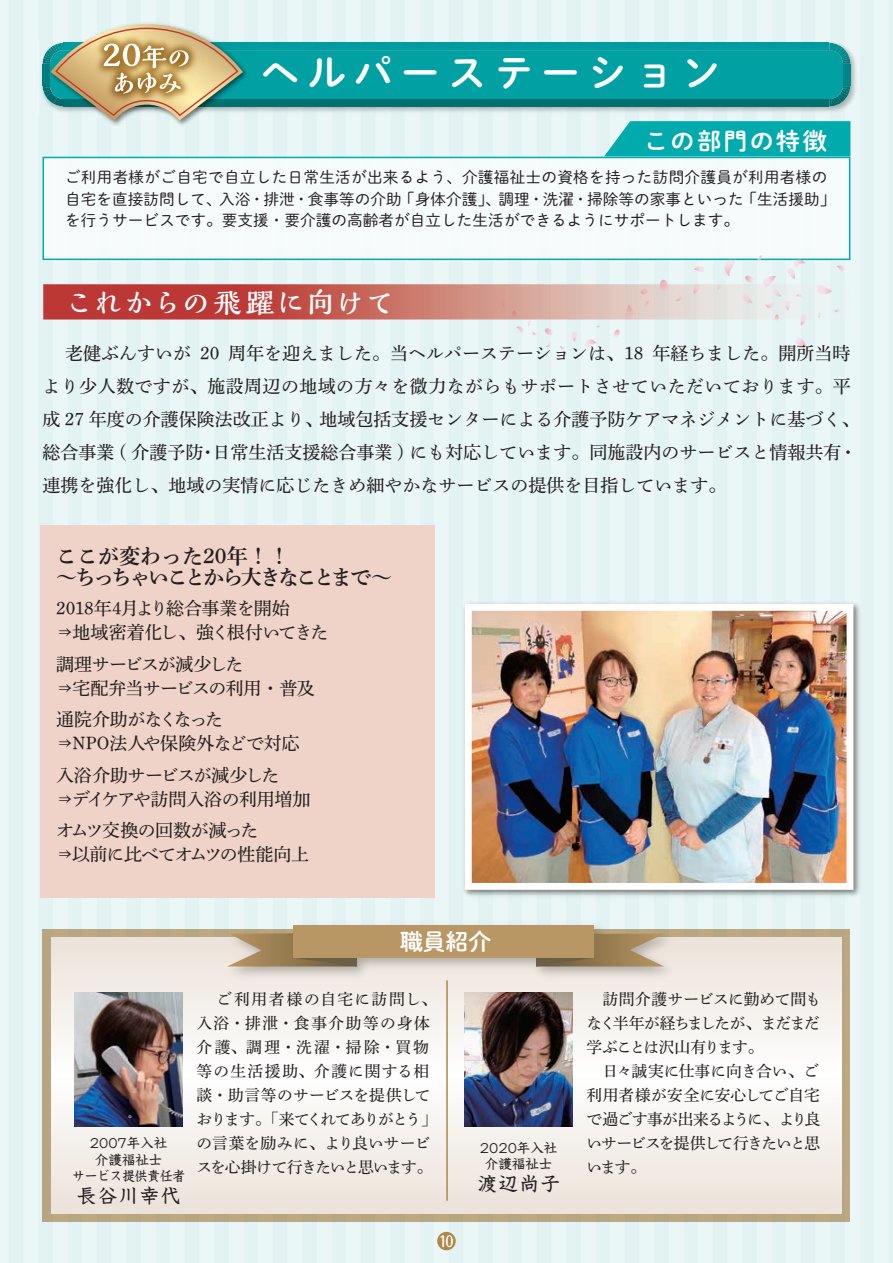
<style>
.page{position:relative;width:893px;height:1263px;background:#e3f3f4}
.page>*{position:absolute;margin:0;border:0;box-sizing:border-box;transform-origin:0 0}
.t1{font:39px "P Shuei M Go Std B";letter-spacing:.2em;color:#fff}
.t2{font:700 28.5px "Kaimin So Std";letter-spacing:.055em;color:#fff}
.t3{font:24px "P Shuei M Go Std B";letter-spacing:.1em;color:#fff}
.t4{font:22.65px "P Shuei M Go Std B";color:#fff}
.t5{font:21px/21px "Shuei Min Pr 6 B";letter-spacing:-.09em;color:#231f20}
.t6{font:500 19.5px "Kyoka ICA Pro";letter-spacing:.075em;color:#231f20}
.t7{font:18px/33px "Shuei Min Pr 6 M";color:#231f20}
.t8{font:18px/24px "Shuei Min Pr 6 M";letter-spacing:-.04em;color:#231f20}
.t9{font:18px/24px "Shuei Min Pr 6 M";letter-spacing:-.025em;color:#231f20}
.t10{font:18px/24px "Shuei Min Pr 6 M";letter-spacing:-.045em;color:#231f20}
.t11{font:18px/24px "Shuei Min Pr 6 M";letter-spacing:-.035em;color:#231f20}
.t12{font:18px/24px "Shuei Min Pr 6 M";letter-spacing:-.02em;color:#231f20}
.t13{font:15.75px/24px "Shuei Min Pr 6 M";letter-spacing:.025em;color:#231f20}
.t14{font:15.75px/24px "Shuei Min Pr 6 M";letter-spacing:-.045em;color:#231f20}
.t15{font:15.6px/21.1px "P Shuei M Go Std L";color:#231f20}
.t16{font:700 14.55px "Maru Fo Pro";color:#fff;scale:.75 1}
.t17{font:500 13.5px/16.5px "Kyoka ICA Pro";color:#231f20;text-align:center}
</style>
<div class="page">
<div style="left:437px;top:1232px;width:19px;height:18px;background:#ad8846;border-radius:50%"></div>
<svg style="left:43px;top:929px;width:807px;height:293px;background:#bdab88"></svg>
<svg style="left:51px;top:938px;width:791px;height:275px"></svg>
<div style="left:43px;top:157px;width:807px;height:98px;background:#f5fafb"></div>
<img style="left:40px;top:41px;width:816px;height:72px">
<div style="left:64px;top:99px;width:765px;height:7px;background:#007071"></div>
<svg style="left:829px;top:85px;width:21px;height:21px"></svg>
<div style="left:843px;top:64px;width:7px;height:21px;background:#008688"></div>
<div style="left:64px;top:43px;width:765px;height:7px;background:#009c9f"></div>
<div style="left:50px;top:50px;width:793px;height:49px;background:#00a0a3;border-radius:14px"></div>
<svg style="left:829px;top:43px;width:21px;height:21px"></svg>
<img style="left:218px;top:922px;width:463px;height:62px">
<svg style="left:227px;top:933px;width:130px;height:33px;background:#a7916e"></svg>
<svg style="left:536px;top:934px;width:128px;height:32px;background:#a28c69"></svg>
<div style="left:293px;top:925px;width:301px;height:33px;background:#b99764"></div>
<svg style="left:604px;top:121px;width:246px;height:35px;background:#0daeb1"></svg>
<hr style="left:446px;top:980px;width:2px;height:221px;background:#ad8846">
<img style="left:108px;top:22px;width:138px;height:103px">
<svg style="left:43px;top:24px;width:200px;height:97px"></svg>
<svg style="left:43px;top:255px;width:808px;height:94px"></svg>
<div style="left:40px;top:525px;width:395px;height:373px;background:#efd3c8"></div>
<img style="left:462px;top:601px;width:399px;height:297px">
<img style="left:473px;top:612px;width:372px;height:270px">
<div style="left:465px;top:604px;width:388px;height:286px;border:7px solid #fff"></div>
<img style="left:75px;top:992px;width:107px;height:135px">
<img style="left:465px;top:992px;width:108px;height:135px">
<h1 class="t1" style="left:260px;top:43px;width:462px">ヘルパーステーション</h1>
<h3 class="t3" style="left:644px;top:123px;width:184px">この部門の特徴</h3>
<p class="t15" style="left:65px;top:166px;width:772px">ご利用者様がご自宅で自立した日常生活が出来るよう、介護福祉士の資格を持った訪問介護員が利用者様の自宅を直接訪問して、入浴・排泄・食事等の介助「身体介護」、調理・洗濯・掃除等の家事といった「生活援助」を行うサービスです。要支援・要介護の高齢者が自立した生活ができるようにサポートします。</p>
<h2 class="t2" style="left:65px;top:283px;width:331px">これからの飛躍に向けて</h2>
<p class="t7" style="left:42px;top:334px;width:818px;text-indent:23px">老健ぶんすいが 20 周年を迎えました。当ヘルパーステーションは、18 年経ちました。開所当時より少人数ですが、施設周辺の地域の方々を微力ながらもサポートさせていただいております。平成 27 年度の介護保険法改正より、地域包括支援センターによる介護予防ケアマネジメントに基づく、総合事業 ( 介護予防・日常生活支援総合事業 ) にも対応しています。同施設内のサービスと情報共有・連携を強化し、地域の実情に応じたきめ細やかなサービスの提供を目指しています。</p>
<p class="t5" style="left:56px;top:546px;width:338px">ここが変わった20年！！<br>～ちっちゃいことから大きなことまで～</p>
<p class="t8" style="left:56px;top:594px;width:274px">2018年4月より総合事業を開始<br>⇒地域密着化し、強く根付いてきた</p>
<p class="t11" style="left:56px;top:649px;width:260px">調理サービスが減少した<br>⇒宅配弁当サービスの利用・普及</p>
<p class="t12" style="left:56px;top:705px;width:245px">通院介助がなくなった<br>⇒NPO法人や保険外などで対応</p>
<p class="t9" style="left:56px;top:760px;width:256px">入浴介助サービスが減少した<br>⇒デイケアや訪問入浴の利用増加</p>
<p class="t10" style="left:56px;top:816px;width:254px">オムツ交換の回数が減った<br>⇒以前に比べてオムツの性能向上</p>
<p class="t4" style="left:400px;top:925px;width:92px">職員紹介</p>
<p class="t17" style="left:72px;top:1133px;width:114px">2007年入社<br>介護福祉士<br>サービス提供責任者</p>
<p class="t6" style="left:77px;top:1180px;width:105px">長谷川幸代</p>
<p class="t13" style="left:197px;top:984px;width:242px">　 ご利用者様の自宅に訪問し、入浴・排泄・食事介助等の身体介護、調理・洗濯・掃除・買物等の生活援助、介護に関する相談・助言等のサービスを提供しております。「来てくれてありがとう」の言葉を励みに、より良いサービスを心掛けて行きたいと思います。</p>
<p class="t16" style="left:439px;top:1230px;width:21px">10</p>
<p class="t17" style="left:480px;top:1137px;width:79px">2020年入社介護福祉士</p>
<p class="t6" style="left:477px;top:1168px;width:84px">渡辺尚子</p>
<p class="t14" style="left:587px;top:984px;width:236px">　訪問介護サービスに勤めて間もなく半年が経ちましたが、まだまだ学ぶことは沢山有ります。<br>　日々誠実に仕事に向き合い、ご利用者様が安全に安心してご自宅で過ごす事が出来るように、より良いサービスを提供して行きたいと思います。</p>
</div>
